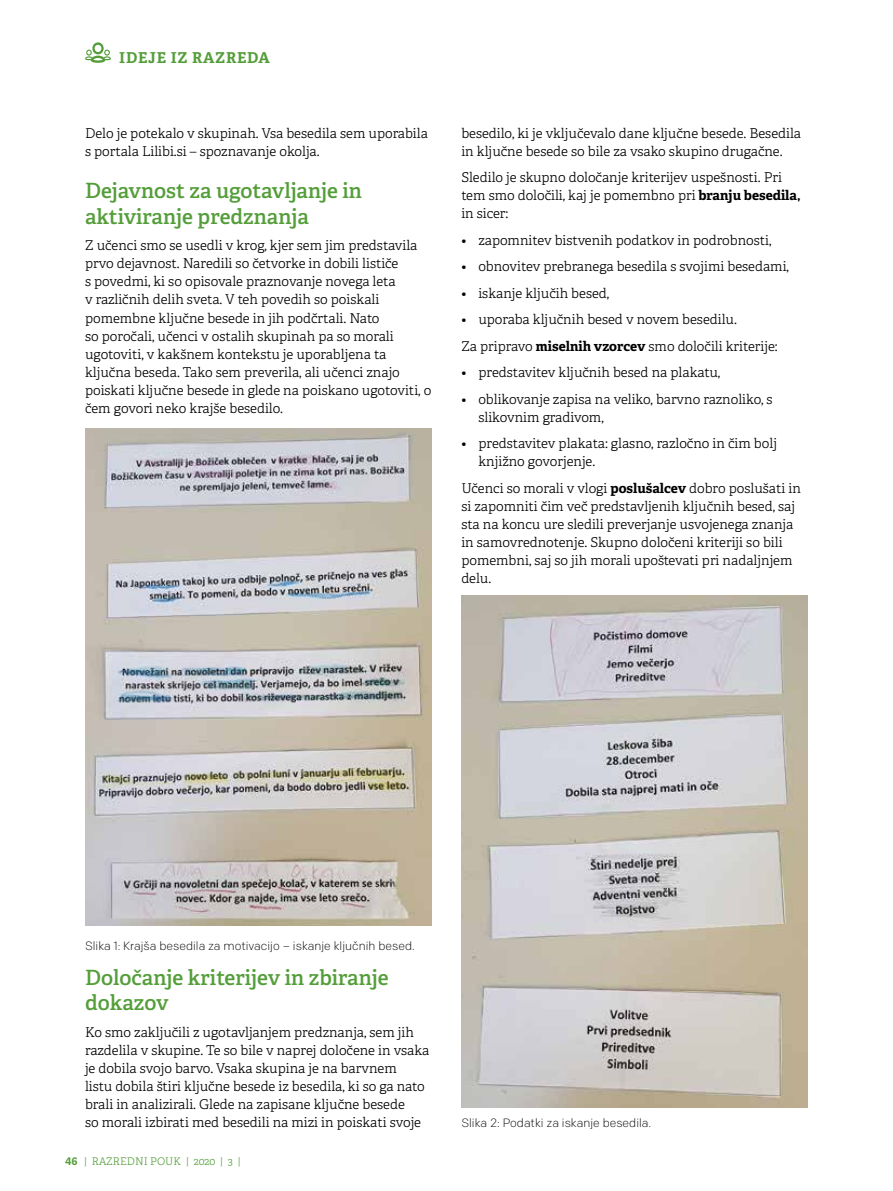
<style>
.page{position:relative;width:893px;height:1191px;background:#fff}
.page>*{position:absolute;margin:0;border:0;box-sizing:border-box;transform-origin:0 0}
.t1{font:600 21px/25.3px "Adelle";color:#549e3a}
.t2{font:700 15px "Adelle";letter-spacing:.05em;color:#549e3a}
.t3{font:300 13.5px/18.1px "Adelle";color:#000}
.t4{font:300 12px "Chrono";color:#000}
.t5{font:300 10.5px "Adelle";color:#549e3a}
.s1{font-weight:700}
.s2{font-family:"Adelle Sans";font-weight:700}
</style>
<div class="page">
<img style="left:85px;top:428px;width:346px;height:497px">
<img style="left:461px;top:596px;width:347px;height:511px">
<svg style="left:85px;top:42px;width:26px;height:21px"></svg>
<p class="t2" style="left:119px;top:48px;width:152px">IDEJE IZ RAZREDA</p>
<p class="t3" style="left:85px;top:124px;width:344px">Delo je potekalo v skupinah. Vsa besedila sem uporabila s portala Lilibi.si – spoznavanje okolja.</p>
<h1 class="t1" style="left:85px;top:178px;width:279px">Dejavnost za ugotavljanje in aktiviranje predznanja</h1>
<p class="t3" style="left:85px;top:236px;width:348px">Z učenci smo se usedli v krog, kjer sem jim predstavila prvo dejavnost. Naredili so četvorke in dobili lističe<br>s povedmi, ki so opisovale praznovanje novega leta<br>v različnih delih sveta. V teh povedih so poiskali pomembne ključne besede in jih podčrtali. Nato<br>so poročali, učenci v ostalih skupinah pa so morali ugotoviti, v kakšnem kontekstu je uporabljena ta ključna beseda. Tako sem preverila, ali učenci znajo poiskati ključne besede in glede na poiskano ugotoviti, o čem govori neko krajše besedilo.</p>
<p class="t3" style="left:461px;top:124px;width:341px">besedilo, ki je vključevalo dane ključne besede. Besedila in ključne besede so bile za vsako skupino drugačne.</p>
<p class="t3" style="left:461px;top:169px;width:341px">Sledilo je skupno določanje kriterijev uspešnosti. Pri tem smo določili, kaj je pomembno pri <span class="s1">branju besedila, </span>in sicer:</p>
<p class="t3" style="left:461px;top:231px;width:312px">• zapomnitev bistvenih podatkov in podrobnosti,</p>
<p class="t3" style="left:461px;top:258px;width:329px">• obnovitev prebranega besedila s svojimi besedami,</p>
<p class="t3" style="left:461px;top:284px;width:149px">• iskanje ključih besed,</p>
<p class="t3" style="left:461px;top:306px;width:318px;line-height:26.5px">• uporaba ključnih besed v novem besedilu.<br>Za pripravo <span class="s1">miselnih vzorcev</span> smo določili kriterije:</p>
<p class="t3" style="left:461px;top:364px;width:260px">• predstavitev ključnih besed na plakatu,</p>
<p class="t3" style="left:478px;top:390px;width:296px;text-indent:-17px">• oblikovanje zapisa na veliko, barvno raznoliko, s slikovnim gradivom,</p>
<p class="t3" style="left:478px;top:435px;width:300px;text-indent:-17px">• predstavitev plakata: glasno, razločno in čim bolj knjižno govorjenje.</p>
<p class="t3" style="left:461px;top:479px;width:341px">Učenci so morali v vlogi <span class="s1">poslušalcev</span> dobro poslušati in si zapomniti čim več predstavljenih ključnih besed, saj sta na koncu ure sledili preverjanje usvojenega znanja in samovrednotenje. Skupno določeni kriteriji so bili pomembni, saj so jih morali upoštevati pri nadaljnjem delu.</p>
<p class="t4" style="left:85px;top:938px;width:331px">Slika 1: Krajša besedila za motivacijo – iskanje ključnih besed.</p>
<h1 class="t1" style="left:85px;top:965px;width:305px">Določanje kriterijev in zbiranje dokazov</h1>
<p class="t3" style="left:85px;top:1023px;width:346px">Ko smo zaključili z ugotavljanjem predznanja, sem jih razdelila v skupine. Te so bile v naprej določene in vsaka je dobila svojo barvo. Vsaka skupina je na barvnem<br>listu dobila štiri ključne besede iz besedila, ki so ga nato brali in analizirali. Glede na zapisane ključne besede<br>so morali izbirati med besedili na mizi in poiskati svoje</p>
<p class="t5" style="left:65px;top:1154px;width:177px"><span class="s2">46</span> | RAZREDNI POUK | 2020 | 3 |</p>
<p class="t4" style="left:461px;top:1115px;width:191px">Slika 2: Podatki za iskanje besedila.</p>
</div>
